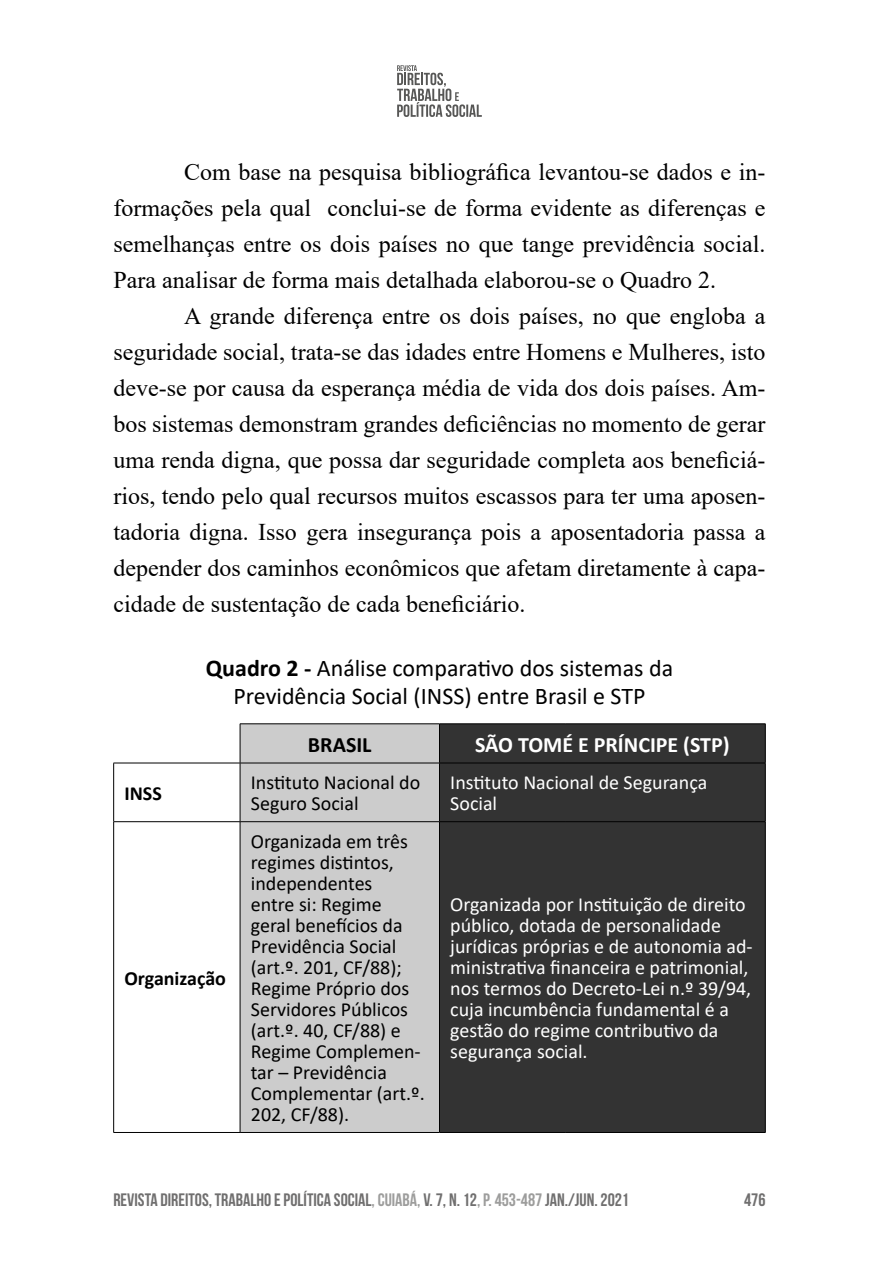
<style>
.page{position:relative;width:879px;height:1276px;background:#fff}
.page>*{position:absolute;margin:0;border:0;box-sizing:border-box;transform-origin:0 0}
.t1{font:24px/36px "Times New Roman";color:#000;text-align:justify}
.t2{font:24px/28px "Calibri";color:#000;text-align:center}
.t3{font:700 22px "Calibri";color:#fff}
.t4{font:700 22px "Calibri";color:#000}
.t5{font:20px/21px "Calibri";color:#fff}
.t6{font:20px/21px "Calibri";color:#000}
.t7{font:700 20px "Calibri";color:#000}
.t8{font:18px "Bebas Neue";color:#706f6f}
.s1{font-weight:700}
.s2{color:#9d9d9c}
</style>
<div class="page">
<svg style="left:397px;top:65px;width:85px;height:52px"></svg>
<svg style="left:114px;top:724px;width:126px;height:408px"></svg>
<div style="left:241px;top:724px;width:198px;height:408px;background:#ccc"></div>
<div style="left:440px;top:724px;width:325px;height:408px;background:#333"></div>
<hr style="left:240px;top:723px;width:199px;height:1px;background:#000">
<hr style="left:240px;top:724px;width:1px;height:39px;background:#000">
<hr style="left:439px;top:723px;width:127px;height:1px;background:#000">
<hr style="left:439px;top:724px;width:1px;height:39px;background:#000">
<hr style="left:566px;top:723px;width:199px;height:1px;background:#000">
<hr style="left:765px;top:724px;width:1px;height:39px;background:#000">
<hr style="left:113px;top:762px;width:127px;height:1px;background:#000">
<hr style="left:113px;top:763px;width:1px;height:58px;background:#000">
<hr style="left:240px;top:762px;width:199px;height:1px;background:#000">
<hr style="left:240px;top:763px;width:1px;height:58px;background:#000">
<hr style="left:439px;top:762px;width:127px;height:1px;background:#000">
<hr style="left:439px;top:763px;width:1px;height:58px;background:#000">
<hr style="left:566px;top:762px;width:199px;height:1px;background:#000">
<hr style="left:765px;top:763px;width:1px;height:58px;background:#000">
<hr style="left:113px;top:821px;width:127px;height:1px;background:#000">
<hr style="left:113px;top:822px;width:1px;height:310px;background:#000">
<hr style="left:240px;top:821px;width:199px;height:1px;background:#000">
<hr style="left:240px;top:822px;width:1px;height:310px;background:#000">
<hr style="left:439px;top:821px;width:127px;height:1px;background:#000">
<hr style="left:439px;top:822px;width:1px;height:310px;background:#000">
<hr style="left:566px;top:821px;width:199px;height:1px;background:#000">
<hr style="left:765px;top:822px;width:1px;height:310px;background:#000">
<hr style="left:113px;top:1132px;width:127px;height:1px;background:#000">
<hr style="left:240px;top:1132px;width:199px;height:1px;background:#000">
<hr style="left:439px;top:1132px;width:127px;height:1px;background:#000">
<hr style="left:566px;top:1132px;width:199px;height:1px;background:#000">
<p class="t1" style="left:113px;top:153px;width:653px;text-indent:71px">Com base na pesquisa bibliográfica levantou-se dados e in&shy;formações pela qual conclui-se de forma evidente as diferenças e semelhanças entre os dois países no que tange previdência social.<br>Para analisar de forma mais detalhada elaborou-se o Quadro 2.</p>
<p class="t1" style="left:113px;top:297px;width:653px;text-indent:71px">A grande diferença entre os dois países, no que engloba a seguridade social, trata-se das idades entre Homens e Mulheres, isto deve-se por causa da esperança média de vida dos dois países. Am&shy;bos sistemas demonstram grandes deficiências no momento de gerar uma renda digna, que possa dar seguridade completa aos beneficiá&shy;rios, tendo pelo qual recursos muitos escassos para ter uma aposen&shy;tadoria digna. Isso gera insegurança pois a aposentadoria passa a depender dos caminhos econômicos que afetam diretamente à capa&shy;cidade de sustentação de cada beneficiário.</p>
<p class="t2" style="left:206px;top:653px;width:469px"><span class="s1">Quadro 2 -</span> Análise comparativo dos sistemas da<br>Previdência Social (INSS) entre Brasil e STP</p>
<p class="t4" style="left:308px;top:729px;width:65px">BRASIL</p>
<p class="t3" style="left:475px;top:729px;width:256px">SÃO TOMÉ E PRÍNCIPE (STP)</p>
<p class="t7" style="left:124px;top:779px;width:39px">INSS</p>
<p class="t6" style="left:251px;top:771px;width:171px">Instituto Nacional do<br>Seguro Social</p>
<p class="t5" style="left:450px;top:771px;width:258px">Instituto Nacional de Segurança<br>Social</p>
<p class="t7" style="left:124px;top:964px;width:103px">Organização</p>
<p class="t6" style="left:251px;top:830px;width:175px">Organizada em três regimes distintos, independentes<br>entre si: Regime geral benefícios da<br>Previdência Social (art.º. 201, CF/88);<br>Regime Próprio dos<br>Servidores Públicos (art.º. 40, CF/88) e<br>Regime Complemen&shy;tar – Previdência<br>Complementar (art.º.<br>202, CF/88).</p>
<p class="t5" style="left:450px;top:893px;width:304px">Organizada por Instituição de direito público, dotada de personalidade jurídicas próprias e de autonomia ad&shy;ministrativa financeira e patrimonial, nos termos do Decreto-Lei n.º 39/94, cuja incumbência fundamental é a gestão do regime contributivo da segurança social.</p>
<p class="t8" style="left:113px;top:1190px;width:517px">REVISTA DIREITOS, TRABALHO E POLÍTICA SOCIAL<span class="s2">, CUIABÁ,</span> V. 7, N. 12<span class="s2">, P. 453-487</span> JAN./JUN. 2021</p>
<p class="t8" style="left:744px;top:1190px;width:23px">476</p>
</div>
